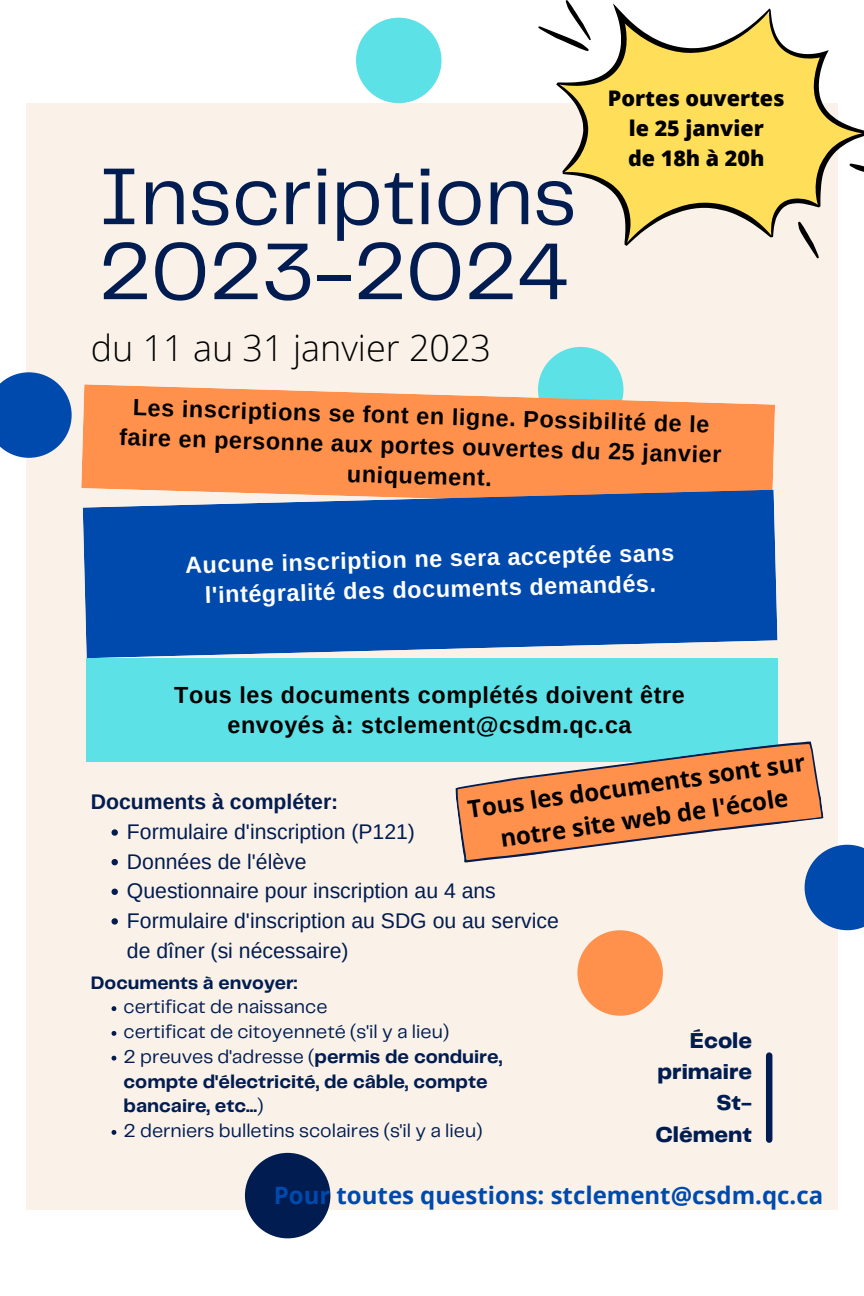
<style>
.page{position:relative;width:864px;height:1296px;background:#fff}
.page>*{position:absolute;margin:0;border:0;box-sizing:border-box;transform-origin:0 0}
.t1{font:83.5px/75px "Telegraf";color:#011c50}
.t2{font:300 36px "Open Sans";color:#000}
.t3{font:700 24px/33.4px "Open Sans";color:#000;text-align:center}
.t4{font:700 24px "Open Sans";color:#004aad}
.t5{font:700 23.35px/30px "Arimo";letter-spacing:.025em;color:#000;text-align:center}
.t6{font:700 23.35px/30.4px "Arimo";color:#fff;text-align:center}
.t7{font:800 22.45px/31.4px "Telegraf";color:#011c50;text-align:right}
.t8{font:800 21.5px/30px "Open Sans";color:#000;text-align:center}
.t9{font:21.2px/29.6px "Arimo";color:#011c50}
.t10{font:700 21.2px "Arimo";color:#011c50}
.t11{font:19.25px/24.8px "Telegraf";color:#011c50}
.t12{font:700 18.75px "Telegraf";color:#011c50}
.s1{font-weight:700}
</style>
<div class="page">
<div style="left:26px;top:103px;width:812px;height:1106px;background:#faf2e9"></div>
<div style="left:538px;top:347px;width:85px;height:85px;background:#5ce1e6;border-radius:50%"></div>
<div style="left:356px;top:18px;width:86px;height:85px;background:#5ce1e6;border-radius:50%"></div>
<svg style="left:81px;top:384px;width:694px;height:106px;background:#fb9a5d"></svg>
<div style="left:86px;top:658px;width:692px;height:104px;background:#5ce1e6"></div>
<svg style="left:83px;top:490px;width:695px;height:168px;background:#1b5ab0"></svg>
<div style="left:245px;top:1153px;width:85px;height:85px;background:#011c50;border-radius:50%"></div>
<div style="left:577px;top:930px;width:86px;height:86px;background:#ff914d;border-radius:50%"></div>
<svg style="left:0;top:372px;width:72px;height:86px"></svg>
<div style="left:766px;top:1056px;width:6px;height:84px;background:#011c50"></div>
<svg style="left:804px;top:844px;width:60px;height:86px;background:#1f5fb4"></svg>
<svg style="left:455px;top:741px;width:369px;height:123px;fill:#ff914d"></svg>
<svg style="left:556px;top:3px;width:308px;height:243px;fill:#ffde59"></svg>
<svg style="left:538px;top:0;width:53px;height:51px"></svg>
<svg style="left:849px;top:164px;width:15px;height:16px"></svg>
<svg style="left:798px;top:222px;width:21px;height:36px"></svg>
<svg style="left:112px;top:829px;width:6px;height:7px"></svg>
<svg style="left:112px;top:859px;width:6px;height:6px"></svg>
<svg style="left:112px;top:889px;width:6px;height:6px"></svg>
<svg style="left:112px;top:918px;width:6px;height:7px"></svg>
<svg style="left:112px;top:1006px;width:4px;height:5px"></svg>
<svg style="left:112px;top:1031px;width:4px;height:5px"></svg>
<svg style="left:112px;top:1056px;width:4px;height:5px"></svg>
<svg style="left:112px;top:1130px;width:4px;height:5px"></svg>
<h1 class="t1" style="left:98px;top:163px;width:480px">Inscriptions<br>2023-2024</h1>
<h2 class="t2" style="left:91px;top:323px;width:402px">du 11 au 31 janvier 2023</h2>
<p class="t8" style="left:608px;top:82px;width:178px">Portes ouvertes le 25 janvier<br>de 18h à 20h</p>
<p class="t5" style="left:121px;top:390px;width:604px;rotate:2deg">Les inscriptions se font en ligne. Possibilité de le faire en personne aux portes ouvertes du 25 janvier uniquement.</p>
<p class="t6" style="left:185px;top:548px;width:491px;rotate:-1deg">Aucune inscription ne sera acceptée sans l'intégralité des documents demandés.</p>
<p class="t5" style="left:174px;top:679px;width:512px">Tous les documents complétés doivent être envoyés à: stclement@csdm.qc.ca</p>
<p class="t3" style="left:466px;top:792px;width:342px;rotate:-8deg">Tous les documents sont sur notre site web de l'école</p>
<p class="t10" style="left:91px;top:790px;width:249px">Documents à compléter:</p>
<p class="t9" style="left:127px;top:817px;width:433px">Formulaire d'inscription (P121)<br>Données de l'élève<br>Questionnaire pour inscription au 4 ans<br>Formulaire d'inscription au SDG ou au service de dîner (si nécessaire)</p>
<p class="t12" style="left:91px;top:975px;width:208px">Documents à envoyer:</p>
<p class="t11" style="left:124px;top:996px;width:380px">certificat de naissance<br>certificat de citoyenneté (s'il y a lieu)<br>2 preuves d'adresse (<span class="s1">permis de conduire, compte d'électricité, de câble, compte bancaire, etc...</span>)<br>2 derniers bulletins scolaires (s'il y a lieu)</p>
<p class="t7" style="left:655px;top:1026px;width:98px">École primaire<br>St-<br>Clément</p>
<p class="t4" style="left:274px;top:1178px;width:551px">Pour toutes questions: stclement@csdm.qc.ca</p>
</div>
